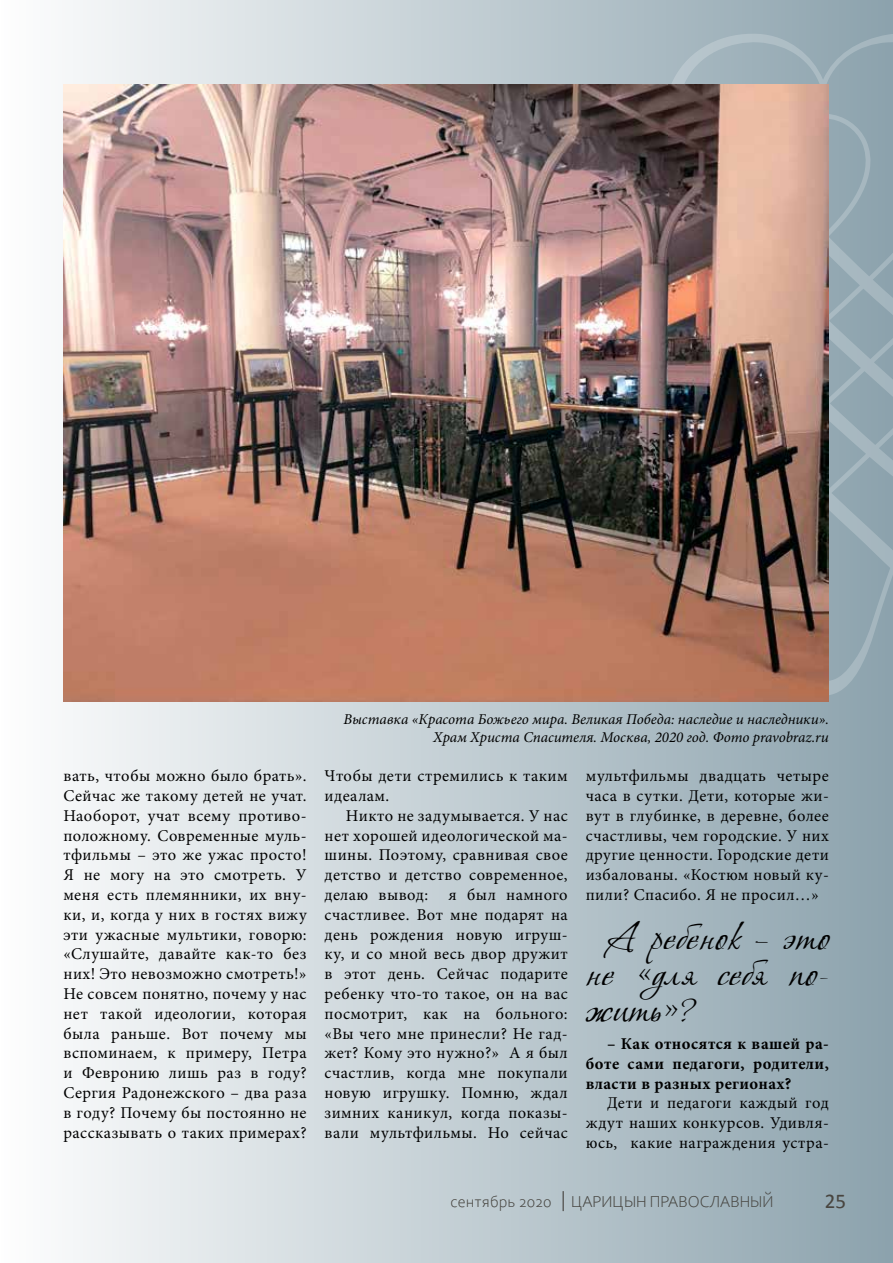
<style>
.page{position:relative;width:893px;height:1263px;background:#fff}
.page>*{position:absolute;margin:0;border:0;box-sizing:border-box;transform-origin:0 0}
.t1{font:45px/36px "Vera Crouz";letter-spacing:.025em;color:#000;text-align:justify}
.t2{font:21px "Calibri";color:#49453f}
.t3{font:16.5px/19.8px "Minion Pro";letter-spacing:.025em;color:#000;text-align:justify}
.t4{font:700 16.5px/19.8px "Minion Pro";letter-spacing:.025em;color:#000;text-align:justify}
.t5{font:300 16.5px "Corbel";color:#49453f}
.t6{font:italic 15px/18px "Minion Pro";color:#000;text-align:right}
</style>
<div class="page">
<div style="left:2px;top:0;width:891px;height:1263px;background:linear-gradient(to right,#fdfefe,#8ca2ad)"></div>
<svg style="left:504px;top:32px;width:389px;height:665px;background:#9aadb7"></svg>
<img style="left:63px;top:84px;width:766px;height:617px">
<svg style="left:563px;top:1191px;width:1px;height:20px"></svg>
<p class="t6" style="left:344px;top:710px;width:487px">Выставка «Красота Божьего мира. Великая Победа: наследие и наследники».<br>Храм Христа Спасителя. Москва, 2020 год. Фото pravobraz.ru</p>
<p class="t3" style="left:63px;top:766px;width:245px">вать, чтобы можно было брать».<br>Сейчас же такому детей не учат.<br>Наоборот, учат всему противо&shy;положному. Современные муль&shy;тфильмы – это же ужас просто!<br>Я не могу на это смотреть. У меня есть племянники, их вну&shy;ки, и, когда у них в гостях вижу эти ужасные мультики, говорю: «Слушайте, давайте как-то без них! Это невозможно смотреть!» Не совсем понятно, почему у нас нет такой идеологии, которая была раньше. Вот почему мы вспоминаем, к примеру, Петра и Февронию лишь раз в году?<br>Сергия Радонежского – два раза в году? Почему бы постоянно не рассказывать о таких примерах?</p>
<p class="t3" style="left:325px;top:766px;width:245px">Чтобы дети стремились к таким идеалам.</p>
<p class="t3" style="left:325px;top:806px;width:245px;text-indent:21px">Никто не задумывается. У нас нет хорошей идеологической ма&shy;шины. Поэтому, сравнивая свое детство и детство современное, делаю вывод: я был намного счастливее. Вот мне подарят на день рождения новую игруш&shy;ку, и со мной весь двор дружит в этот день. Сейчас подарите ребенку что-то такое, он на вас посмотрит, как на больного: «Вы чего мне принесли? Не гад&shy;жет? Кому это нужно?» А я был счастлив, когда мне покупали новую игрушку. Помню, ждал зимних каникул, когда показы&shy;вали мультфильмы. Но сейчас</p>
<p class="t3" style="left:586px;top:766px;width:245px">мультфильмы двадцать четыре часа в сутки. Дети, которые жи&shy;вут в глубинке, в деревне, более счастливы, чем городские. У них другие ценности. Городские дети избалованы. «Костюм новый ку&shy;пили? Спасибо. Я не просил…»</p>
<h1 class="t1" style="left:586px;top:923px;width:245px;text-indent:21px">А ребенок – это не «для себя по&shy;жить»?</h1>
<p class="t4" style="left:586px;top:1033px;width:245px;text-indent:21px">– Как относятся к вашей ра&shy;боте сами педагоги, родители, власти в разных регионах?</p>
<p class="t3" style="left:586px;top:1093px;width:245px;text-indent:21px">Дети и педагоги каждый год ждут наших конкурсов. Удивля&shy;юсь, какие награждения устра-</p>
<p class="t5" style="left:450px;top:1191px;width:324px">сентябрь 2020 ЦАРИЦЫН ПРАВОСЛАВНЫЙ</p>
<p class="t2" style="left:825px;top:1188px;width:23px">25</p>
</div>
